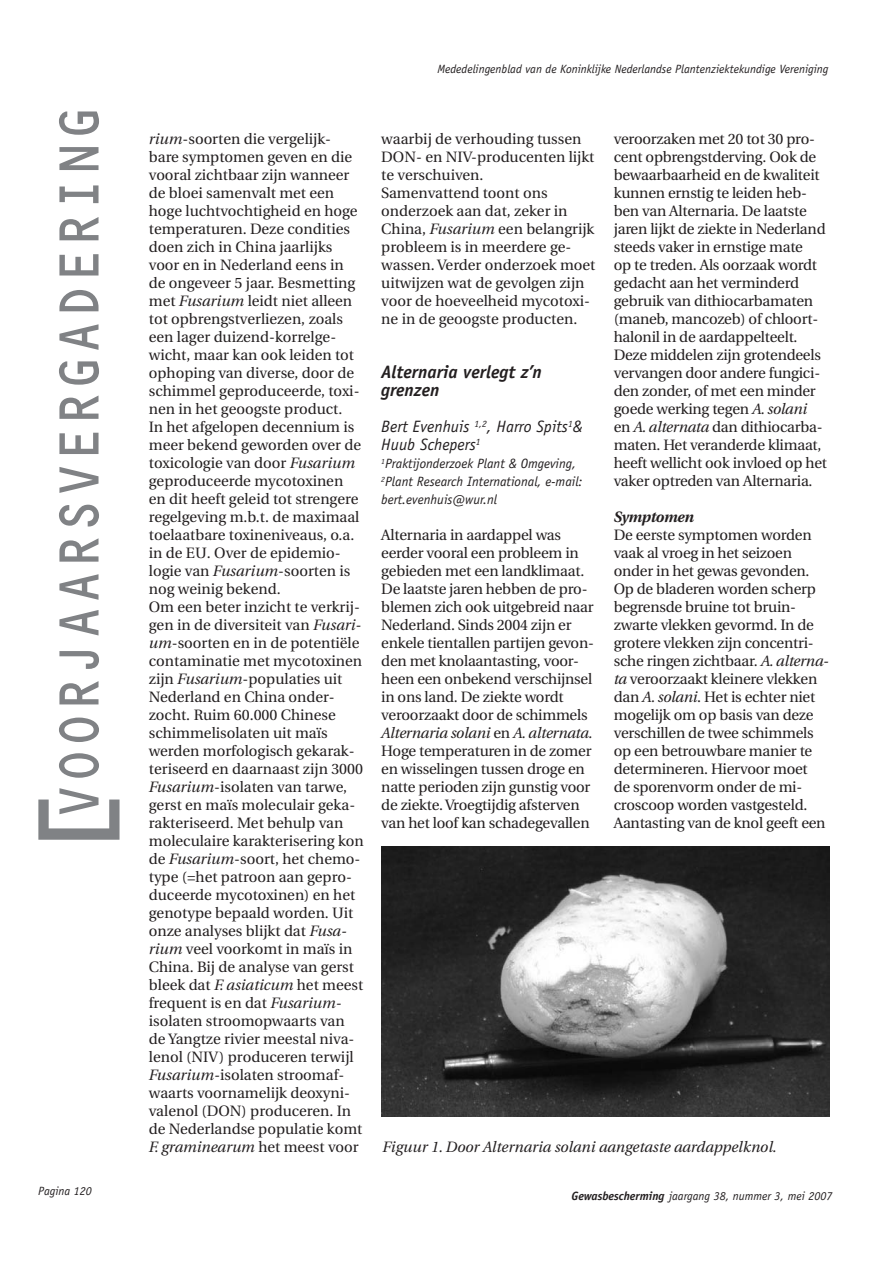
<style>
.page{position:relative;width:893px;height:1263px;background:#fff}
.page>*{position:absolute;margin:0;border:0;box-sizing:border-box;transform-origin:0 0}
.t1{font:109.5px "OCR C Regular";color:#808285}
.t2{font:57.6px "OCR C Regular";letter-spacing:-.02em;color:#808285;scale:.88 1}
.t3{font:italic 700 18px/18px "Officina Sans";color:#231f20}
.t4{font:italic 16.5px/18px "Officina Sans";color:#231f20}
.t5{font:15px/18px "Utopia";letter-spacing:-.005em;color:#231f20}
.t6{font:italic 15px "Utopia";color:#231f20}
.t7{font:italic 700 15px "Utopia";letter-spacing:-.015em;color:#231f20}
.t8{font:italic 13.5px/18px "Officina Sans";color:#231f20}
.t9{font:italic 12px "Officina Sans";color:#231f20}
.s1{font-style:italic}
.s2{font-weight:700}
</style>
<div class="page">
<img style="left:381px;top:846px;width:448px;height:270px">
<h2 class="t2" style="left:52px;top:820px;width:814px;rotate:-90deg">VOORJAARSVERGADERING</h2>
<h1 class="t1" style="left:32px;top:859px;width:80px;rotate:-90deg">[</h1>
<p class="t9" style="left:437px;top:62px;width:392px">Mededelingenblad van de Koninklijke Nederlandse Plantenziektekundige Vereniging</p>
<p class="t5" style="left:149px;top:130px;width:217px"><span class="s1">rium</span>-soorten die vergelijk&shy;bare symptomen geven en die vooral zichtbaar zijn wanneer de bloei samenvalt met een hoge luchtvochtigheid en hoge temperaturen. Deze condities doen zich in China jaarlijks voor en in Nederland eens in de ongeveer 5 jaar. Besmetting met <span class="s1">Fusarium</span> leidt niet alleen tot opbrengstverliezen, zoals een lager duizend-korrelge&shy;wicht, maar kan ook leiden tot ophoping van diverse, door de schimmel geproduceerde, toxi&shy;nen in het geoogste product.<br>In het afgelopen decennium is meer bekend geworden over de toxicologie van door <span class="s1">Fusarium </span>geproduceerde mycotoxinen en dit heeft geleid tot strengere regelgeving m.b.t. de maximaal toelaatbare toxineniveaus, o.a. in de EU. Over de epidemio&shy;logie van <span class="s1">Fusarium</span>-soorten is nog weinig bekend.<br>Om een beter inzicht te verkrij&shy;gen in de diversiteit van <span class="s1">Fusari&shy;um</span>-soorten en in de potentiële contaminatie met mycotoxinen zijn <span class="s1">Fusarium</span>-populaties uit<br>Nederland en China onder&shy;zocht. Ruim 60.000 Chinese schimmelisolaten uit maïs werden morfologisch gekarak&shy;teriseerd en daarnaast zijn 3000<br><span class="s1">Fusarium</span>-isolaten van tarwe, gerst en maïs moleculair geka&shy;rakteriseerd. Met behulp van moleculaire karakterisering kon de <span class="s1">Fusarium</span>-soort, het chemo&shy;type (=het patroon aan gepro&shy;duceerde mycotoxinen) en het genotype bepaald worden. Uit onze analyses blijkt dat <span class="s1">Fusa&shy;rium</span> veel voorkomt in maïs in<br>China. Bij de analyse van gerst bleek dat <span class="s1">F. asiaticum</span> het meest frequent is en dat <span class="s1">Fusarium&shy;</span>isolaten stroomopwaarts van de Yangtze rivier meestal niva&shy;lenol (NIV) produceren terwijl<br><span class="s1">Fusarium-</span>isolaten stroomaf&shy;waarts voornamelijk deoxyni&shy;valenol (DON) produceren. In de Nederlandse populatie komt<br><span class="s1">F. graminearum</span> het meest voor</p>
<p class="t5" style="left:381px;top:130px;width:216px">waarbij de verhouding tussen<br>DON- en NIV-producenten lijkt te verschuiven.<br>Samenvattend toont ons onderzoek aan dat, zeker in<br>China, <span class="s1">Fusarium</span> een belangrijk probleem is in meerdere ge&shy;wassen. Verder onderzoek moet uitwijzen wat de gevolgen zijn voor de hoeveelheid mycotoxi&shy;ne in de geoogste producten.</p>
<p class="t5" style="left:614px;top:130px;width:215px">veroorzaken met 20 tot 30 pro&shy;cent opbrengstderving. Ook de bewaarbaarheid en de kwaliteit kunnen ernstig te leiden heb&shy;ben van Alternaria. De laatste jaren lijkt de ziekte in Nederland steeds vaker in ernstige mate<br>op te treden. Als oorzaak wordt gedacht aan het verminderd gebruik van dithiocarbamaten (maneb, mancozeb) of chloort&shy;halonil in de aardappelteelt.<br>Deze middelen zijn grotendeels vervangen door andere fungici&shy;den zonder, of met een minder goede werking tegen <span class="s1">A. solani </span>en <span class="s1">A. alternata</span> dan dithiocarba&shy;maten. Het veranderde klimaat, heeft wellicht ook invloed op het vaker optreden van Alternaria.</p>
<p class="t7" style="left:614px;top:508px;width:82px">Symptomen</p>
<p class="t5" style="left:614px;top:526px;width:217px">De eerste symptomen worden vaak al vroeg in het seizoen onder in het gewas gevonden.<br>Op de bladeren worden scherp begrensde bruine tot bruin&shy;zwarte vlekken gevormd. In de grotere vlekken zijn concentri&shy;sche ringen zichtbaar. <span class="s1">A. alterna&shy;ta</span> veroorzaakt kleinere vlekken dan <span class="s1">A. solani</span>. Het is echter niet mogelijk om op basis van deze verschillen de twee schimmels op een betrouwbare manier te determineren. Hiervoor moet<br>de sporenvorm onder de mi&shy;croscoop worden vastgesteld.<br>Aantasting van de knol geeft een</p>
<p class="t3" style="left:381px;top:363px;width:162px">Alternaria verlegt z’n grenzen</p>
<p class="t4" style="left:381px;top:418px;width:203px">Bert Evenhuis <sup>1,2</sup>, Harro Spits<sup>1</sup>&amp;<br>Huub Schepers<sup>1</sup></p>
<p class="t8" style="left:381px;top:455px;width:203px"><sup>1</sup>Praktijonderzoek Plant &amp; Omgeving,<br><sup>2</sup>Plant Research International, e-mail: bert.evenhuis@wur.nl</p>
<p class="t5" style="left:381px;top:526px;width:214px">Alternaria in aardappel was eerder vooral een probleem in gebieden met een landklimaat.<br>De laatste jaren hebben de pro&shy;blemen zich ook uitgebreid naar<br>Nederland. Sinds 2004 zijn er enkele tientallen partijen gevon&shy;den met knolaantasting, voor&shy;heen een onbekend verschijnsel in ons land. De ziekte wordt veroorzaakt door de schimmels<br><span class="s1">Alternaria solani</span> en <span class="s1">A. alternata.<br></span>Hoge temperaturen in de zomer en wisselingen tussen droge en natte perioden zijn gunstig voor de ziekte. Vroegtijdig afsterven van het loof kan schadegevallen</p>
<p class="t6" style="left:383px;top:1139px;width:396px">Figuur 1. Door Alternaria solani aangetaste aardappelknol.</p>
<p class="t9" style="left:38px;top:1184px;width:55px">Pagina 120</p>
<p class="t9" style="left:571px;top:1189px;width:262px"><span class="s2">Gewasbescherming</span> jaargang 38, nummer 3, mei 2007</p>
</div>
